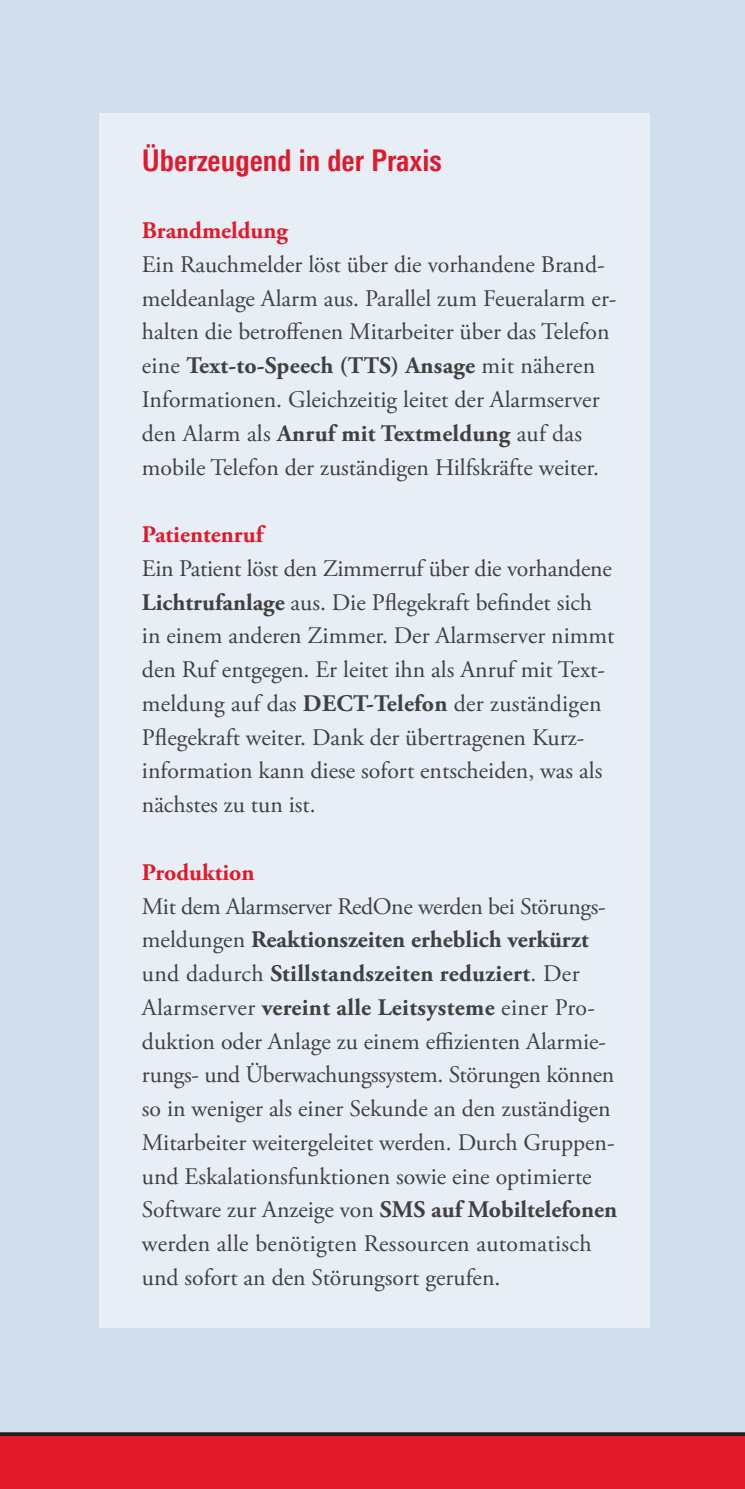
<style>
.page{position:relative;width:745px;height:1489px;background:#fff}
.page>*{position:absolute;margin:0;border:0;box-sizing:border-box;transform-origin:0 0}
.t1{font:700 30px "Linotype Univers 620 Cn";color:#e1192b}
.t2{font:23.75px/33.8px "Adobe Garamond Pro";color:#404041}
.t3{font:700 23.75px "Adobe Garamond Pro";color:#e1192b}
.s1{font-weight:700}
</style>
<div class="page">
<div style="left:0;top:0;width:744px;height:1431px;background:#d0deec"></div>
<div style="left:99px;top:113px;width:550px;height:1214px;background:#e8eef5"></div>
<svg style="left:0;top:1431px;width:744px;height:57px;background:#d41d2e"></svg>
<p class="t1" style="left:142px;top:149px;width:301px">Überzeugend in der Praxis</p>
<p class="t3" style="left:142px;top:221px;width:147px">Brandmeldung</p>
<p class="t2" style="left:142px;top:249px;width:476px">Ein Rauchmelder löst über die vorhandene Brand&shy;mel deanlage Alarm aus. Parallel zum Feuer alarm er&shy;hal ten die betroffenen Mitarbeiter über das Telefon eine <span class="s1">Text-to-Speech (TTS) Ansage</span> mit näheren Informationen. Gleichzeitig leitet der Alarmserver den Alarm als <span class="s1">Anruf mit Textmeldung</span> auf das mobile Telefon der zuständigen Hilfskräfte weiter.</p>
<p class="t3" style="left:142px;top:524px;width:123px">Patientenruf</p>
<p class="t2" style="left:142px;top:553px;width:474px">Ein Patient löst den Zimmerruf über die vorhandene <span class="s1">Lichtrufanlage</span> aus. Die Pflegekraft befindet sich in einem anderen Zimmer. Der Alarmserver nimmt den Ruf entgegen. Er leitet ihn als Anruf mit Text&shy;meldung auf das <span class="s1">DECT-Telefon</span> der zu ständigen Pflegekraft weiter. Dank der übertragenen Kurz&shy;information kann diese sofort entscheiden, was als nächstes zu tun ist.</p>
<p class="t3" style="left:142px;top:862px;width:114px">Produktion</p>
<p class="t2" style="left:142px;top:891px;width:476px">Mit dem Alarmserver RedOne werden bei Stö rung s - meldungen <span class="s1">Reaktionszeiten erheblich verkürzt </span>und dadurch <span class="s1">Stillstandszeiten reduziert</span>. Der Alarmserver <span class="s1">vereint alle Leitsysteme</span> einer Pro&shy;duk tion oder Anlage zu einem effizienten Alarmie&shy;rungs- und Überwachungssystem. Störungen können so in weniger als einer Sekunde an den zuständigen Mitarbeiter weitergeleitet werden. Durch Gruppen&shy;und Eskalationsfunktionen sowie eine optimierte Software zur Anzeige von <span class="s1">SMS auf Mobiltelefonen </span>werden alle benötigten Ressourcen automatisch und sofort an den Störungsort gerufen.</p>
</div>
